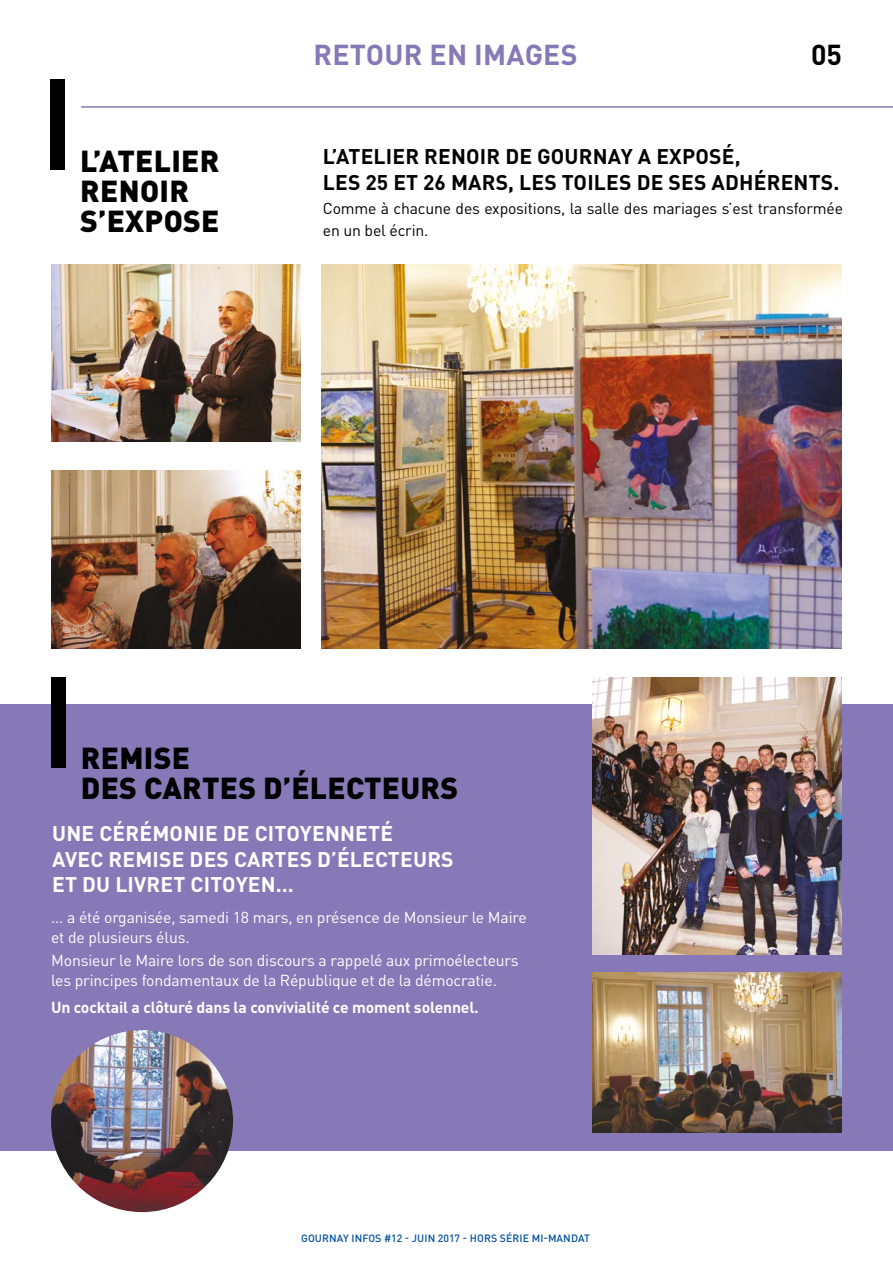
<style>
.page{position:relative;width:893px;height:1263px;background:#fff}
.page>*{position:absolute;margin:0;border:0;box-sizing:border-box;transform-origin:0 0}
.t1{font:900 30px/30px "DIN Pro";letter-spacing:.01em;color:#000}
.t2{font:700 28.5px "DIN Pro";letter-spacing:.01em;color:#8779b7}
.t3{font:700 28.5px "DIN Pro";color:#000}
.t4{font:700 21px/25.5px "DIN Pro";letter-spacing:.01em;color:#fff}
.t5{font:700 21px/25.5px "DIN Pro";letter-spacing:.01em;color:#000}
.t6{font:15.75px/19.5px "DIN Pro";letter-spacing:-.01em;color:#fff}
.t7{font:15.75px/22.5px "DIN Pro";letter-spacing:-.01em;color:#000}
.t8{font:700 15.75px "DIN Pro";letter-spacing:-.01em;color:#fff}
.t9{font:500 10.5px "DIN Pro";letter-spacing:.01em;color:#004f9f}
</style>
<div class="page">
<hr style="left:81px;top:106px;width:812px;height:2px;background:#8779b7">
<img style="left:51px;top:264px;width:249px;height:178px">
<img style="left:51px;top:470px;width:249px;height:178px">
<img style="left:322px;top:264px;width:520px;height:384px">
<div style="left:50px;top:80px;width:15px;height:90px;background:#000"></div>
<div style="left:0;top:704px;width:893px;height:447px;background:#8779b7"></div>
<div style="left:51px;top:677px;width:15px;height:91px;background:#000"></div>
<img style="left:592px;top:678px;width:250px;height:277px">
<img style="left:592px;top:972px;width:250px;height:161px">
<img style="left:51px;top:1030px;width:182px;height:182px;border-radius:91px">
<h1 class="t1" style="left:80px;top:145px;width:141px">L’ATELIER<br>RENOIR<br>S’EXPOSE</h1>
<h2 class="t2" style="left:314px;top:35px;width:265px">RETOUR EN IMAGES</h2>
<h2 class="t3" style="left:811px;top:35px;width:32px">05</h2>
<h3 class="t5" style="left:323px;top:143px;width:518px">L’ATELIER RENOIR DE GOURNAY A EXPOSÉ,<br>LES 25 ET 26 MARS, LES TOILES DE SES ADHÉRENTS.</h3>
<p class="t7" style="left:323px;top:196px;width:522px">Comme à chacune des expositions, la salle des mariages s’est transformée en un bel écrin.</p>
<h1 class="t1" style="left:81px;top:742px;width:379px">REMISE<br>DES CARTES D’ÉLECTEURS</h1>
<h3 class="t4" style="left:52px;top:820px;width:403px">UNE CÉRÉMONIE DE CITOYENNETÉ<br>AVEC REMISE DES CARTES D’ÉLECTEURS<br>ET DU LIVRET CITOYEN...</h3>
<p class="t6" style="left:51px;top:907px;width:477px">... a été organisée, samedi 18 mars, en présence de Monsieur le Maire et de plusieurs élus.</p>
<p class="t6" style="left:51px;top:950px;width:469px">Monsieur le Maire lors de son discours a rappelé aux primoélecteurs les principes fondamentaux de la République et de la démocratie.</p>
<p class="t8" style="left:51px;top:996px;width:429px">Un cocktail a clôturé dans la convivialité ce moment solennel.</p>
<p class="t9" style="left:301px;top:1230px;width:290px">GOURNAY INFOS #12 - JUIN 2017 - HORS SÉRIE MI-MANDAT</p>
</div>
